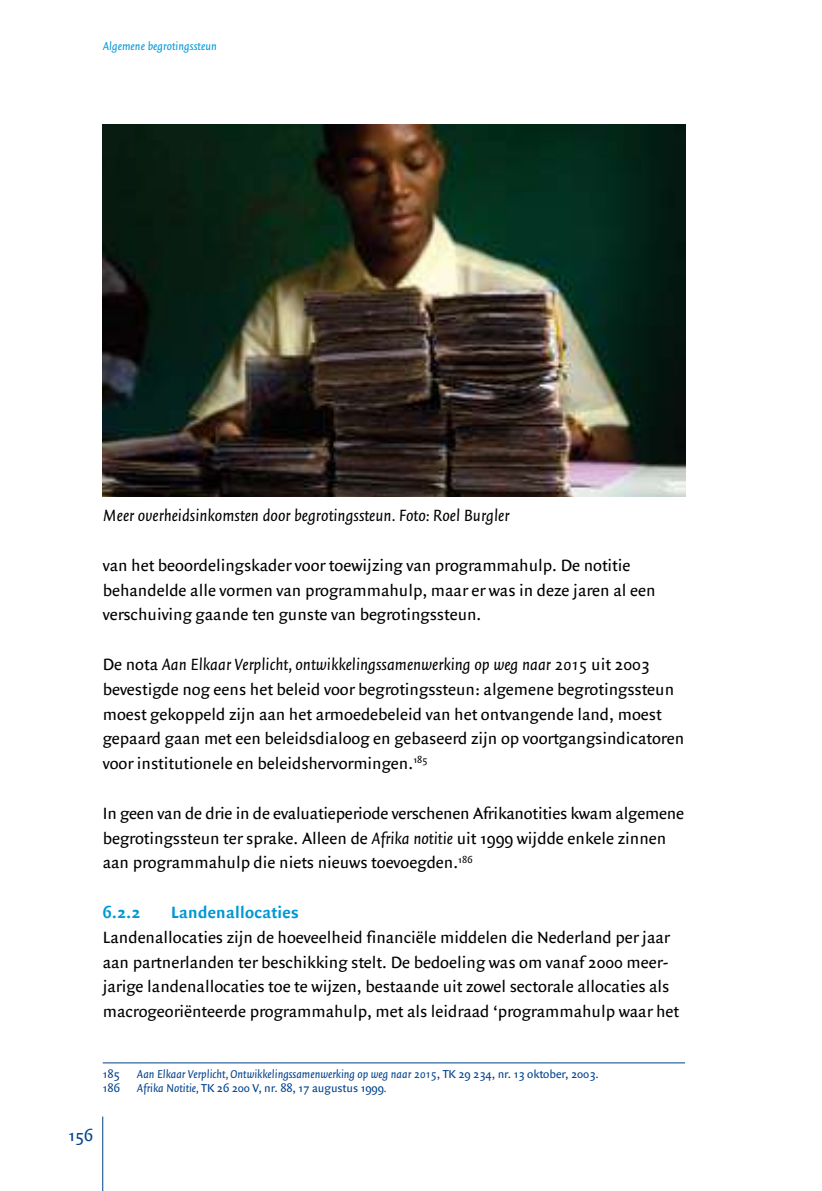
<style>
.page{position:relative;width:822px;height:1191px;background:#fff}
.page>*{position:absolute;margin:0;border:0;box-sizing:border-box;transform-origin:0 0}
.t1{font:17.5px/24.8px "Quadraat Sans";color:#000}
.t2{font:italic 17.5px "Quadraat Sans";color:#000}
.t3{font:700 17.5px "Quadraat Sans";letter-spacing:.02em;color:#0097d5}
.t4{font:17.5px "Quadraat Sans";color:#00418c}
.t5{font:italic 12.25px "Quadraat Sans";color:#00418c}
.t6{font:12.25px "Quadraat Sans";color:#00418c}
.t7{font:italic 12.25px "Quadraat Sans";letter-spacing:.005em;color:#0097d5}
.s1{font-style:italic}
.s2{font-style:normal}
</style>
<div class="page">
<hr style="left:102px;top:1116px;width:1px;height:75px;background:#00418c">
<hr style="left:103px;top:1062px;width:582px;height:1px;background:#00418c">
<img style="left:103px;top:124px;width:582px;height:372px">
<p class="t7" style="left:103px;top:39px;width:116px">Algemene begrotingssteun</p>
<p class="t2" style="left:103px;top:506px;width:408px">Meer overheidsinkomsten door begrotingssteun. Foto: Roel Burgler</p>
<p class="t1" style="left:103px;top:553px;width:554px">van het beoordelingskader voor toewijzing van programmahulp. De notitie behandelde alle vormen van programmahulp, maar er was in deze jaren al een verschuiving gaande ten gunste van begrotingssteun.</p>
<p class="t1" style="left:103px;top:652px;width:583px">De nota <span class="s1">Aan Elkaar Verplicht, ontwikkelingssamenwerking op weg naar 2015</span> uit 2003 bevestigde nog eens het beleid voor begrotingssteun: algemene begrotingssteun moest gekoppeld zijn aan het armoedebeleid van het ontvangende land, moest gepaard gaan met een beleidsdialoog en gebaseerd zijn op voortgangsindicatoren voor institutionele en beleidshervormingen.<sup>185</sup></p>
<p class="t1" style="left:103px;top:801px;width:583px">In geen van de drie in de evaluatieperiode verschenen Afrikanotities kwam algemene begrotingssteun ter sprake. Alleen de <span class="s1">Afrika notitie</span> uit 1999 wijdde enkele zinnen aan programmahulp die niets nieuws toevoegden.<sup>186</sup></p>
<p class="t3" style="left:103px;top:902px;width:39px">6.2.2</p>
<p class="t3" style="left:171px;top:902px;width:129px">Landenallocaties</p>
<p class="t1" style="left:103px;top:925px;width:578px">Landenallocaties zijn de hoeveelheid financiële middelen die Nederland per jaar aan partnerlanden ter beschikking stelt. De bedoeling was om vanaf 2000 meer&shy;jarige landenallocaties toe te wijzen, bestaande uit zowel sectorale allocaties als macrogeoriënteerde programmahulp, met als leidraad ‘programmahulp waar het</p>
<p class="t6" style="left:103px;top:1066px;width:19px">185</p>
<p class="t5" style="left:137px;top:1067px;width:463px">Aan Elkaar Verplicht, Ontwikkelingssamenwerking op weg naar 2015<span class="s2">, TK 29 234, nr. 13 oktober, 2003.</span></p>
<p class="t6" style="left:103px;top:1081px;width:19px">186</p>
<p class="t6" style="left:137px;top:1081px;width:251px"><span class="s1">Afrika Notitie,</span> TK 26 200 V, nr. 88, 17 augustus 1999<span class="s1">.</span></p>
<p class="t4" style="left:68px;top:1125px;width:26px">156</p>
</div>
